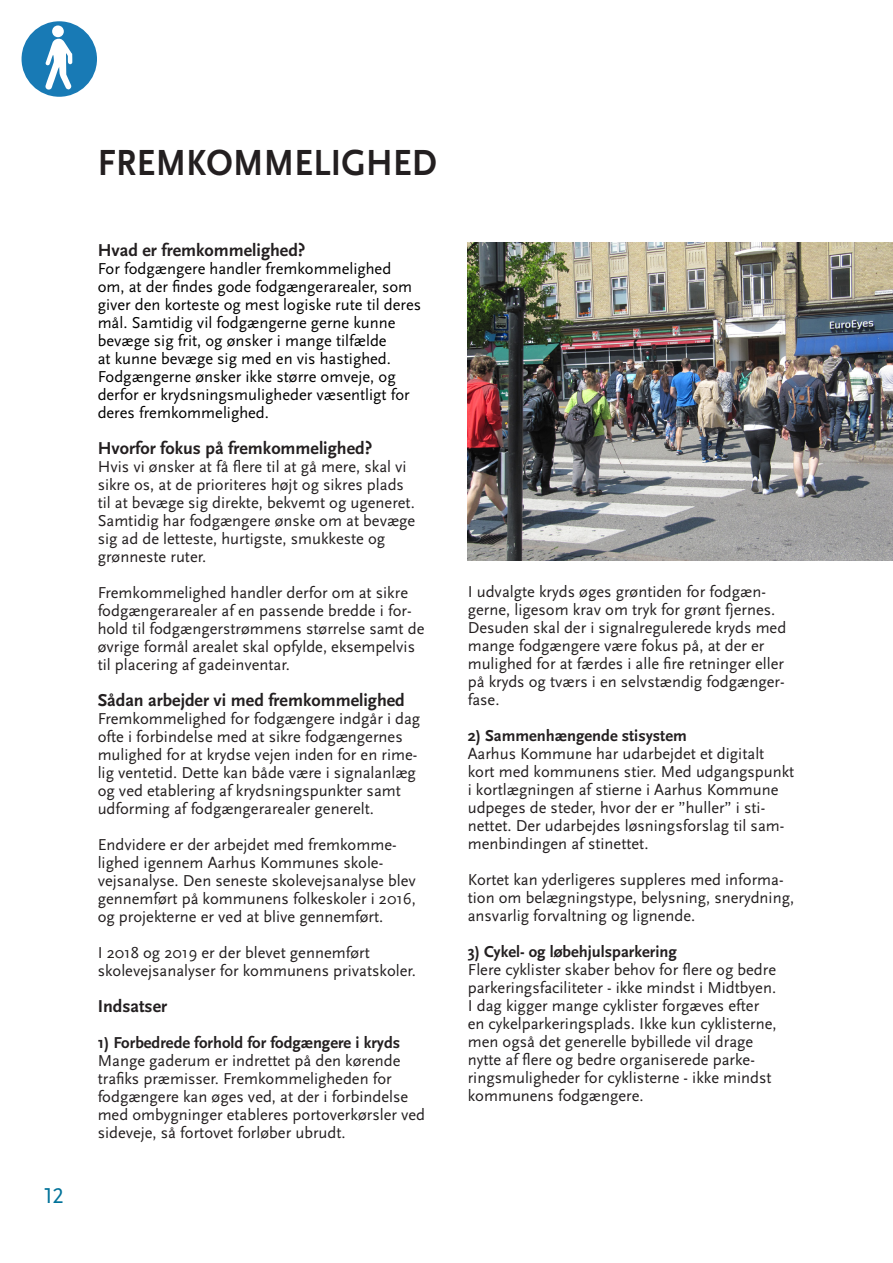
<style>
.page{position:relative;width:893px;height:1263px;background:#fff}
.page>*{position:absolute;margin:0;border:0;box-sizing:border-box;transform-origin:0 0}
.Hovedoverskrft{font:700 37.95px "Scala Sans OT";letter-spacing:.01em;color:#231f20;scale:.91 1}
.t1{font:22.5px "Scala Sans OT";color:#007299}
.fremhævetFED{font:700 18px "Scala Sans OT";color:#231f20}
.brødtekst{font:16.5px/18px "Scala Sans OT";color:#231f20}
.brødtekst-2{font:16.5px/18px "Scala Sans OT";color:#000}
.brødtekst-3{font:700 16.5px "Scala Sans OT";color:#231f20}
</style>
<div class="page">
<div style="left:22px;top:21px;width:75px;height:76px;background:#187ab5;border-radius:50%"></div>
<svg style="left:45px;top:38px;width:27px;height:52px"></svg>
<div style="left:52px;top:25px;width:12px;height:12px;background:#fff;border-radius:50%"></div>
<img style="left:468px;top:242px;width:424px;height:319px">
<h2 class="t1" style="left:44px;top:1183px;width:21px">12</h2>
<p class="Hovedoverskrft" style="left:98px;top:141px;width:374px">FREMKOMMELIGHED</p>
<p class="fremhævetFED" style="left:98px;top:240px;width:209px">Hvad er fremkommelighed?</p>
<p class="brødtekst-2" style="left:98px;top:260px;width:325px">For fodgængere handler fremkommelighed om, at der findes gode fodgængerarealer, som giver den korteste og mest logiske rute til deres mål. Samtidig vil fodgængerne gerne kunne bevæge sig frit, og ønsker i mange tilfælde<br>at kunne bevæge sig med en vis hastighed.<br>Fodgængerne ønsker ikke større omveje, og derfor er krydsningsmuligheder væsentligt for deres fremkommelighed.</p>
<p class="fremhævetFED" style="left:98px;top:438px;width:276px">Hvorfor fokus på fremkommelighed?</p>
<p class="brødtekst" style="left:98px;top:458px;width:319px">Hvis vi ønsker at få flere til at gå mere, skal vi sikre os, at de prioriteres højt og sikres plads til at bevæge sig direkte, bekvemt og ugeneret.<br>Samtidig har fodgængere ønske om at bevæge sig ad de letteste, hurtigste, smukkeste og grønneste ruter.</p>
<p class="brødtekst" style="left:98px;top:584px;width:328px">Fremkommelighed handler derfor om at sikre fodgængerarealer af en passende bredde i for&shy;hold til fodgængerstrømmens størrelse samt de øvrige formål arealet skal opfylde, eksempelvis til placering af gadeinventar.</p>
<p class="fremhævetFED" style="left:98px;top:690px;width:309px">Sådan arbejder vi med fremkommelighed</p>
<p class="brødtekst" style="left:98px;top:710px;width:324px">Fremkommelighed for fodgængere indgår i dag ofte i forbindelse med at sikre fodgængernes mulighed for at krydse vejen inden for en rime&shy;lig ventetid. Dette kan både være i signalanlæg og ved etablering af krydsningspunkter samt udforming af fodgængerarealer generelt.</p>
<p class="brødtekst" style="left:98px;top:836px;width:320px">Endvidere er der arbejdet med fremkomme&shy;lighed igennem Aarhus Kommunes skole&shy;vejsanalyse. Den seneste skolevejsanalyse blev gennemført på kommunens folkeskoler i 2016, og projekterne er ved at blive gennemført.</p>
<p class="brødtekst" style="left:98px;top:944px;width:320px">I 2018 og 2019 er der blevet gennemført skolevejsanalyser for kommunens privatskoler.</p>
<p class="fremhævetFED" style="left:98px;top:996px;width:71px">Indsatser</p>
<p class="brødtekst-3" style="left:98px;top:1033px;width:304px">1) Forbedrede forhold for fodgængere i kryds</p>
<p class="brødtekst" style="left:98px;top:1052px;width:329px">Mange gaderum er indrettet på den kørende trafiks præmisser. Fremkommeligheden for fodgængere kan øges ved, at der i forbindelse med ombygninger etableres portoverkørsler ved sideveje, så fortovet forløber ubrudt.</p>
<p class="brødtekst" style="left:468px;top:583px;width:320px">I udvalgte kryds øges grøntiden for fodgæn&shy;gerne, ligesom krav om tryk for grønt fjernes.<br>Desuden skal der i signalregulerede kryds med mange fodgængere være fokus på, at der er mulighed for at færdes i alle fire retninger eller på kryds og tværs i en selvstændig fodgænger&shy;fase.</p>
<p class="brødtekst-3" style="left:468px;top:726px;width:221px">2) Sammenhængende stisystem</p>
<p class="brødtekst" style="left:468px;top:745px;width:328px">Aarhus Kommune har udarbejdet et digitalt kort med kommunens stier. Med udgangspunkt i kortlægningen af stierne i Aarhus Kommune udpeges de steder, hvor der er ”huller” i sti&shy;nettet. Der udarbejdes løsningsforslag til sam&shy;menbindingen af stinettet.</p>
<p class="brødtekst" style="left:468px;top:871px;width:328px">Kortet kan yderligeres suppleres med informa&shy;tion om belægningstype, belysning, snerydning, ansvarlig forvaltning og lignende.</p>
<p class="brødtekst-3" style="left:468px;top:942px;width:211px">3) Cykel- og løbehjulsparkering</p>
<p class="brødtekst" style="left:468px;top:961px;width:310px">Flere cyklister skaber behov for flere og bedre parkeringsfaciliteter - ikke mindst i Midtbyen.<br>I dag kigger mange cyklister forgæves efter en cykelparkeringsplads. Ikke kun cyklisterne, men også det generelle bybillede vil drage nytte af flere og bedre organiserede parke&shy;ringsmuligheder for cyklisterne - ikke mindst kommunens fodgængere.</p>
</div>
